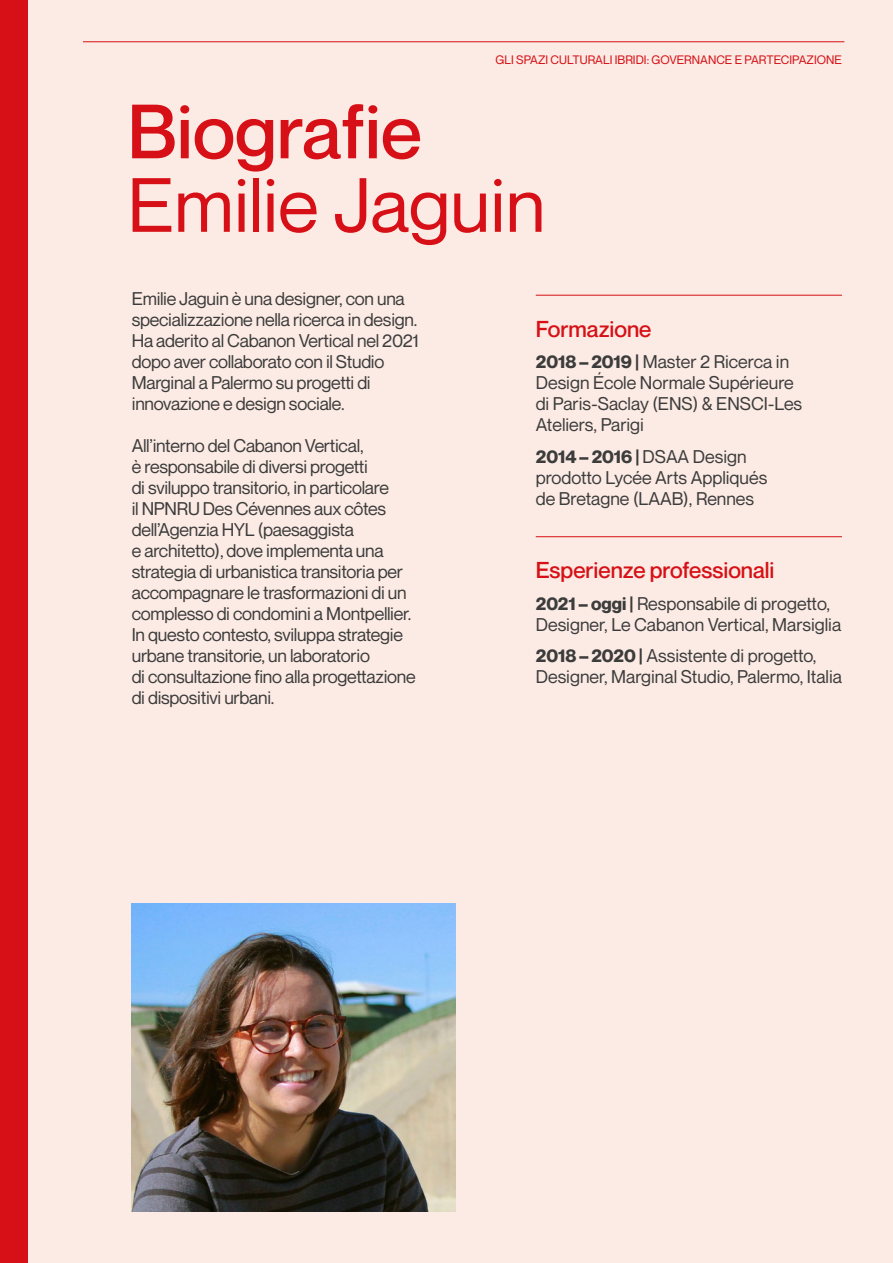
<style>
.page{position:relative;width:893px;height:1263px;background:#fff}
.page>*{position:absolute;margin:0;border:0;box-sizing:border-box;transform-origin:0 0}
.t1{font:75px "Neue Montreal";color:#d61016}
.t2{font:500 75px "Neue Montreal";color:#d61016}
.t3{font:500 22.5px "Neue Montreal";color:#d61016}
.t4{font:18px/21px "Neue Montreal";letter-spacing:-.015em;color:#3c3c3c}
.t5{font:12px "Neue Montreal";color:#d61016}
.s1{font-weight:700}
</style>
<div class="page">
<div style="left:28px;top:0;width:865px;height:1263px;background:#fcebe4"></div>
<hr style="left:83px;top:42px;width:761px;height:1px;background:#d61016">
<div style="left:0;top:0;width:28px;height:1263px;background:#d61016"></div>
<hr style="left:536px;top:295px;width:306px;height:1px;background:#d61016">
<hr style="left:536px;top:536px;width:306px;height:1px;background:#d61016">
<img style="left:132px;top:904px;width:323px;height:308px">
<p class="t5" style="left:495px;top:52px;width:348px">GLI SPAZI CULTURALI IBRIDI: GOVERNANCE E PARTECIPAZIONE</p>
<h1 class="t2" style="left:128px;top:86px;width:296px">Biografie</h1>
<h1 class="t1" style="left:128px;top:160px;width:419px">Emilie Jaguin</h1>
<p class="t4" style="left:132px;top:288px;width:288px">Emilie Jaguin è una designer, con una specializzazione nella ricerca in design.<br>Ha aderito al Cabanon Vertical nel 2021 dopo aver collaborato con il Studio Marginal a Palermo su progetti di innovazione e design sociale.</p>
<p class="t4" style="left:132px;top:436px;width:285px">All’interno del Cabanon Vertical,<br>è responsabile di diversi progetti<br>di sviluppo transitorio, in particolare<br>il NPNRU Des Cévennes aux côtes dell’Agenzia HYL (paesaggista<br>e architetto), dove implementa una strategia di urbanistica transitoria per accompagnare le trasformazioni di un complesso di condomini a Montpellier.<br>In questo contesto, sviluppa strategie urbane transitorie, un laboratorio<br>di consultazione fino alla progettazione di dispositivi urbani.</p>
<p class="t3" style="left:536px;top:315px;width:117px">Formazione</p>
<p class="t4" style="left:536px;top:352px;width:268px"><span class="s1">2018 – 2019 |</span> Master 2 Ricerca in<br>Design École Normale Supérieure di Paris-Saclay (ENS) &amp; ENSCI-Les<br>Ateliers, Parigi</p>
<p class="t4" style="left:536px;top:446px;width:233px"><span class="s1">2014 – 2016 |</span> DSAA Design prodotto Lycée Arts Appliqués de Bretagne (LAAB), Rennes</p>
<p class="t3" style="left:536px;top:557px;width:240px">Esperienze professionali</p>
<p class="t4" style="left:536px;top:593px;width:307px"><span class="s1">2021 – oggi |</span> Responsabile di progetto,<br>Designer, Le Cabanon Vertical, Marsiglia</p>
<p class="t4" style="left:536px;top:645px;width:308px"><span class="s1">2018 – 2020 |</span> Assistente di progetto,<br>Designer, Marginal Studio, Palermo, Italia</p>
</div>
